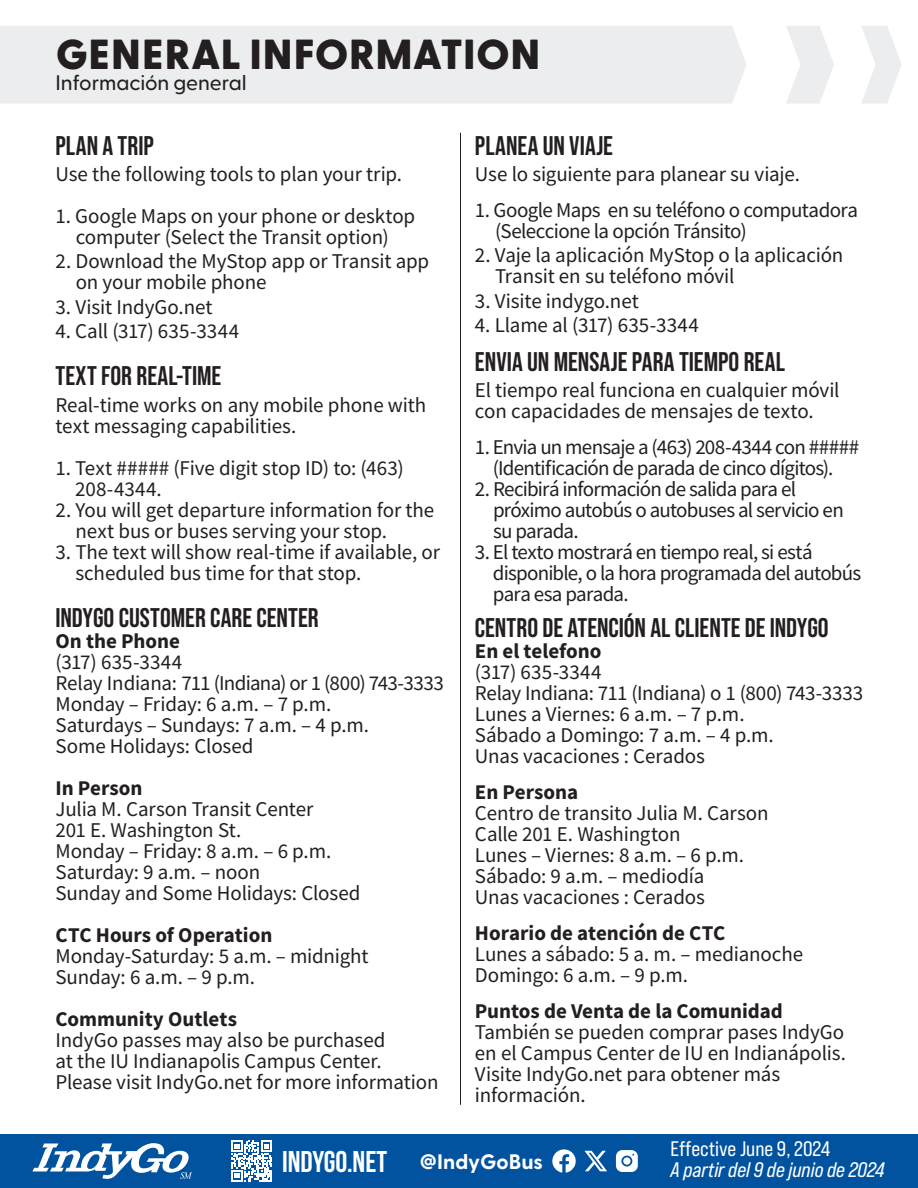
<style>
.page{position:relative;width:918px;height:1188px;background:#fff}
.page>*{position:absolute;margin:0;border:0;box-sizing:border-box;transform-origin:0 0}
.t1{font:800 42px "Greycliff CF";letter-spacing:.015em;color:#231f20}
.t2{font:700 30px "Bebas Neue";color:#fff}
.t3{font:700 27px "Bebas Neue Pro";color:#231f20}
.t4{font:21px/21px "Source Sans Pro";letter-spacing:-.01em;color:#231f20}
.t5{font:21px/21px "Source Sans Pro";letter-spacing:-.035em;color:#231f20}
.t6{font:700 21px "Source Sans Pro";color:#231f20}
.t7{font:21px "Bebas Neue Pro Sm E It";color:#fff}
.t8{font:21px "Bebas Neue Pro Sm E Rg";color:#fff}
.t9{font:500 21px "Greycliff CF";letter-spacing:-.005em;color:#231f20}
.s1{font-family:"Greycliff CF";font-size:21px}
</style>
<div class="page">
<div style="left:0;top:1134px;width:918px;height:54px;background:#0153a0"></div>
<svg style="left:32px;top:1143px;width:160px;height:36px"></svg>
<svg style="left:231px;top:1141px;width:41px;height:40px"></svg>
<svg style="left:552px;top:1149px;width:24px;height:24px"></svg>
<svg style="left:616px;top:1150px;width:22px;height:22px"></svg>
<svg style="left:585px;top:1151px;width:22px;height:20px"></svg>
<hr style="left:460px;top:133px;width:1px;height:972px;background:#231f20">
<svg style="left:0;top:26px;width:901px;height:78px;fill:#ecedee"></svg>
<h1 class="t1" style="left:56px;top:22px;width:486px">GENERAL INFORMATION</h1>
<p class="t9" style="left:56px;top:67px;width:193px">Información general</p>
<p class="t3" style="left:56px;top:130px;width:100px">PLAN A TRIP</p>
<p class="t4" style="left:56px;top:164px;width:348px">Use the following tools to plan your trip.</p>
<p class="t4" style="left:56px;top:206px;width:361px;text-align:center">1. Google Maps on your phone or desktop computer (Select the Transit option)</p>
<p class="t4" style="left:76px;top:251px;width:355px;text-indent:-20px">2. Download the MyStop app or Transit app on your mobile phone</p>
<p class="t4" style="left:56px;top:296px;width:159px">3. Visit IndyGo.net</p>
<p class="t4" style="left:56px;top:320px;width:185px">4. Call (317) 635-3344</p>
<p class="t3" style="left:56px;top:360px;width:167px">TEXT FOR REAL-TIME</p>
<p class="t4" style="left:56px;top:394px;width:372px">Real-time works on any mobile phone with text messaging capabilities.</p>
<p class="t4" style="left:75px;top:457px;width:330px;text-indent:-20px">1. Text ##### (Five digit stop ID) to: (463)<br>208-4344.</p>
<p class="t4" style="left:76px;top:499px;width:360px;text-indent:-20px">2. You will get departure information for the next bus or buses serving your stop.</p>
<p class="t4" style="left:75px;top:541px;width:366px;text-indent:-20px">3. The text will show real-time if available, or scheduled bus time for that stop.</p>
<p class="t3" style="left:56px;top:602px;width:265px">INDYGO CUSTOMER CARE CENTER</p>
<p class="t6" style="left:56px;top:627px;width:126px">On the Phone</p>
<p class="t4" style="left:56px;top:651px;width:390px">(317) 635-3344<br>Relay Indiana: 711 (Indiana) or 1 (800) 743-3333<br>Monday – Friday: 6 a.m. – 7 p.m.<br>Saturdays – Sundays: 7 a.m. – 4 p.m.<br>Some Holidays: Closed</p>
<p class="t6" style="left:56px;top:774px;width:89px">In Person</p>
<p class="t4" style="left:56px;top:798px;width:306px">Julia M. Carson Transit Center<br>201 E. Washington St.<br>Monday – Friday: 8 a.m. – 6 p.m.<br>Saturday: 9 a.m. – noon<br>Sunday and Some Holidays: Closed</p>
<p class="t6" style="left:56px;top:921px;width:218px">CTC Hours of Operation</p>
<p class="t4" style="left:56px;top:945px;width:315px">Monday-Saturday: 5 a.m. – midnight<br>Sunday: 6 a.m. – 9 p.m.</p>
<p class="t6" style="left:56px;top:1005px;width:183px">Community Outlets</p>
<p class="t4" style="left:56px;top:1029px;width:385px">IndyGo passes may also be purchased<br>at the IU Indianapolis Campus Center.<br>Please visit IndyGo.net for more information</p>
<p class="t3" style="left:475px;top:130px;width:139px">PLANEA UN VIAJE</p>
<p class="t4" style="left:475px;top:164px;width:327px">Use lo siguiente para planear su viaje.</p>
<p class="t4" style="left:495px;top:200px;width:364px;text-indent:-20px">1. Google Maps en su teléfono o computadora (Seleccione la opción Tránsito)</p>
<p class="t4" style="left:495px;top:245px;width:350px;text-indent:-20px">2. Vaje la aplicación MyStop o la aplicación<br>Transit en su teléfono móvil</p>
<p class="t4" style="left:475px;top:290px;width:165px">3. Visite indygo.net</p>
<p class="t4" style="left:475px;top:314px;width:226px">4. Llame al (317) 635-3344</p>
<p class="t3" style="left:475px;top:346px;width:312px">ENVIA UN MENSAJE PARA TIEMPO REAL</p>
<p class="t4" style="left:475px;top:380px;width:366px">El tiempo real funciona en cualquier móvil con capacidades de mensajes de texto.</p>
<p class="t5" style="left:475px;top:437px;width:386px;text-align:center">1. Envia un mensaje a (463) 208-4344 con ##### (Identificación de parada de cinco dígitos).</p>
<p class="t5" style="left:493px;top:479px;width:352px;text-indent:-18px">2. Recibirá información de salida para el próximo autobús o autobuses al servicio en su parada.</p>
<p class="t5" style="left:493px;top:542px;width:370px;text-indent:-18px">3. El texto mostrará en tiempo real, si está disponible, o la hora programada del autobús para esa parada.</p>
<p class="t3" style="left:475px;top:613px;width:355px">CENTRO DE ATENCIÓN AL CLIENTE DE INDYGO</p>
<p class="t6" style="left:475px;top:637px;width:128px">En el telefono</p>
<p class="t4" style="left:475px;top:662px;width:390px">(317) 635-3344<br>Relay Indiana: 711 (Indiana) o 1 (800) 743-3333<br>Lunes a Viernes: 6 a.m. – 7 p.m.<br>Sábado a Domingo: 7 a.m. – 4 p.m.<br>Unas vacaciones : Cerados</p>
<p class="t6" style="left:475px;top:778px;width:105px">En Persona</p>
<p class="t4" style="left:475px;top:803px;width:295px">Centro de transito Julia M. Carson<br>Calle 201 E. Washington<br>Lunes – Viernes: 8 a.m. – 6 p.m.<br>Sábado: 9 a.m. – mediodía<br>Unas vacaciones : Cerados</p>
<p class="t6" style="left:475px;top:919px;width:252px">Horario de atención de CTC</p>
<p class="t4" style="left:475px;top:944px;width:330px">Lunes a sábado: 5 a. m. – medianoche<br>Domingo: 6 a.m. – 9 p.m.</p>
<p class="t6" style="left:475px;top:997px;width:309px">Puntos de Venta de la Comunidad</p>
<p class="t4" style="left:475px;top:1022px;width:373px">También se pueden comprar pases IndyGo en el Campus Center de IU en Indianápolis.<br>Visite IndyGo.net para obtener más información.</p>
<h2 class="t2" style="left:282px;top:1145px;width:262px">INDYGO.NET <span class="s1">@IndyGoBus</span></h2>
<p class="t8" style="left:670px;top:1137px;width:161px">Effective June 9, 2024</p>
<p class="t7" style="left:670px;top:1158px;width:216px">A partir del 9 de junio de 2024</p>
</div>
